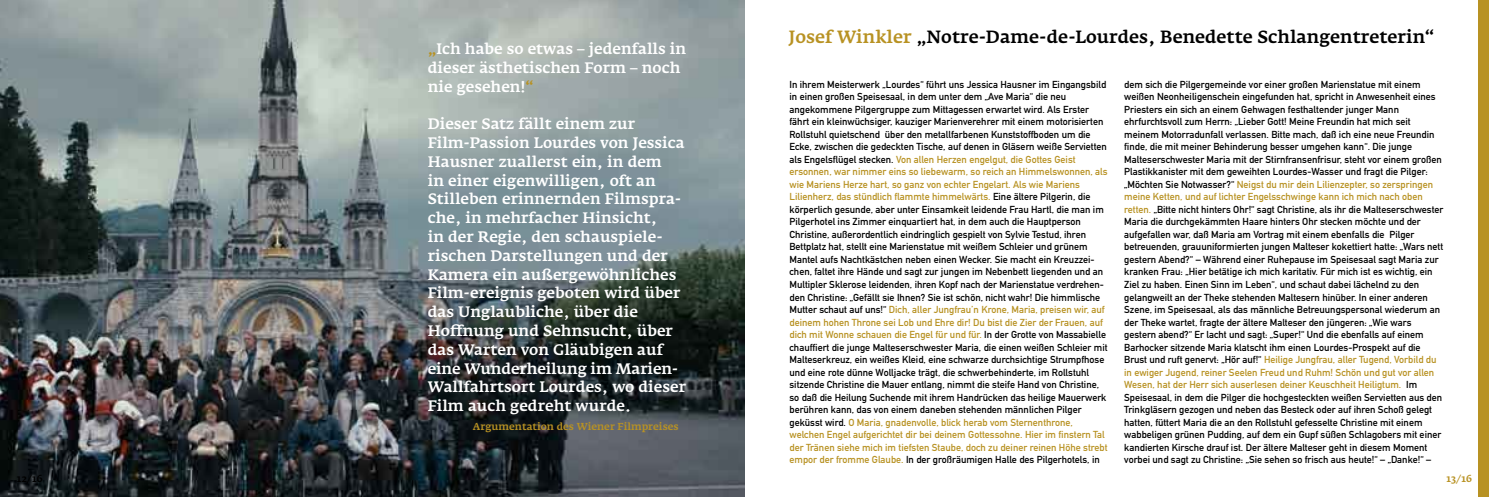
<style>
.page{position:relative;width:1489px;height:497px;background:#fff}
.page>*{position:absolute;margin:0;border:0;box-sizing:border-box;transform-origin:0 0}
.t1{font:500 17.5px "Fedra Serif A";color:#000}
.t2{font:500 15px/18.8px "Fedra Serif A";color:#fff}
.t3{font:10px/12.5px "DIN Mittelschrift";color:#000}
.t4{font:500 10px "Fedra Serif A";color:#b89223}
.t5{font:500 10px "Fedra Serif A";color:#000}
.s1{color:#b89223}
</style>
<div class="page">
<img style="left:0;top:0;width:744px;height:496px">
<div style="left:1478px;top:0;width:10px;height:496px;background:#b89223"></div>
<h2 class="t2" style="left:428px;top:40px;width:260px"><span class="s1">„</span>Ich habe so etwas – jedenfalls in dieser ästhetischen Form – noch nie gesehen!<span class="s1">“</span></h2>
<p class="t2" style="left:428px;top:115px;width:260px">Dieser Satz fällt einem zur<br>Film-Passion Lourdes von Jessica<br>Hausner zuallerst ein, in dem<br>in einer eigenwilligen, oft an<br>Stilleben erinnernden Filmspra&shy;che, in mehrfacher Hinsicht,<br>in der Regie, den schauspiele&shy;rischen Darstellungen und der<br>Kamera ein außergewöhnliches<br>Film-ereignis geboten wird über das Unglaubliche, über die<br>Hoffnung und Sehnsucht, über das Warten von Gläubigen auf eine Wunderheilung im Marien-<br>Wallfahrtsort Lourdes, wo dieser<br>Film auch gedreht wurde.</p>
<p class="t4" style="left:473px;top:420px;width:207px">Argumentation des Wiener Filmpreises</p>
<h1 class="t1" style="left:788px;top:26px;width:647px"><span class="s1">Josef Winkler</span> „Notre-Dame-de-Lourdes, Benedette Schlangentreterin“</h1>
<p class="t3" style="left:789px;top:78px;width:320px">In ihrem Meisterwerk „Lourdes“ führt uns Jessica Hausner im Eingangsbild in einen großen Speisesaal, in dem unter dem „Ave Maria“ die neu angekommene Pilgergruppe zum Mittagessen erwartet wird. Als Erster fährt ein kleinwüchsiger, kauziger Marienverehrer mit einem motorisierten Rollstuhl quietschend über den metallfarbenen Kunststoffboden um die Ecke, zwischen die gedeckten Tische, auf denen in Gläsern weiße Servietten als Engelsflügel stecken. <span class="s1">Von allen Herzen engelgut, die Gottes Geist ersonnen, war nimmer eins so liebewarm, so reich an Himmelswonnen, als wie Mariens Herze hart, so ganz von echter Engelart. Als wie Mariens Lilienherz, das stündlich flammte himmelwärts.</span> Eine ältere Pilgerin, die körperlich gesunde, aber unter Einsamkeit leidende Frau Hartl, die man im Pilgerhotel ins Zimmer einquartiert hat, in dem auch die Hauptperson Christine, außerordentlich eindringlich gespielt von Sylvie Testud, ihren Bettplatz hat, stellt eine Marienstatue mit weißem Schleier und grünem Mantel aufs Nachtkästchen neben einen Wecker. Sie macht ein Kreuzzei&shy;chen, faltet ihre Hände und sagt zur jungen im Nebenbett liegenden und an Multipler Sklerose leidenden, ihren Kopf nach der Marienstatue verdrehen&shy;den Christine: „Gefällt sie Ihnen? Sie ist schön, nicht wahr! Die himmlische Mutter schaut auf uns!“ <span class="s1">Dich, aller Jungfrau’n Krone, Maria, preisen wir, auf deinem hohen Throne sei Lob und Ehre dir! Du bist die Zier der Frauen, auf dich mit Wonne schauen die Engel für und für.</span> In der Grotte von Massabielle chauffiert die junge Malteserschwester Maria, die einen weißen Schleier mit Malteserkreuz, ein weißes Kleid, eine schwarze durchsichtige Strumpfhose und eine rote dünne Wolljacke trägt, die schwerbehinderte, im Rollstuhl sitzende Christine die Mauer entlang, nimmt die steife Hand von Christine, so daß die Heilung Suchende mit ihrem Handrücken das heilige Mauerwerk berühren kann, das von einem daneben stehenden männlichen Pilger geküsst wird. <span class="s1">O Maria, gnadenvolle, blick herab vom Sternenthrone, welchen Engel aufgerichtet dir bei deinem Gottessohne. Hier im finstern Tal der Tränen siehe mich im tiefsten Staube, doch zu deiner reinen Höhe strebt empor der fromme Glaube.</span> In der großräumigen Halle des Pilgerhotels, in</p>
<p class="t3" style="left:1124px;top:78px;width:320px">dem sich die Pilgergemeinde vor einer großen Marienstatue mit einem weißen Neonheiligenschein eingefunden hat, spricht in Anwesenheit eines Priesters ein sich an einem Gehwagen festhaltender junger Mann ehrfurchtsvoll zum Herrn: „Lieber Gott! Meine Freundin hat mich seit meinem Motorradunfall verlassen. Bitte mach, daß ich eine neue Freundin finde, die mit meiner Behinderung besser umgehen kann“. Die junge Malteserschwester Maria mit der Stirnfransenfrisur, steht vor einem großen Plastikkanister mit dem geweihten Lourdes-Wasser und fragt die Pilger: „Möchten Sie Notwasser?“ <span class="s1">Neigst du mir dein Lilienzepter, so zerspringen meine Ketten, und auf lichter Engelsschwinge kann ich mich nach oben retten.</span> „Bitte nicht hinters Ohr!“ sagt Christine, als ihr die Malteserschwester Maria die durchgekämmten Haare hinters Ohr stecken möchte und der aufgefallen war, daß Maria am Vortrag mit einem ebenfalls die Pilger betreuenden, grauuniformierten jungen Malteser kokettiert hatte: „Wars nett gestern Abend?“ – Während einer Ruhepause im Speisesaal sagt Maria zur kranken Frau: „Hier betätige ich mich karitativ. Für mich ist es wichtig, ein Ziel zu haben. Einen Sinn im Leben“, und schaut dabei lächelnd zu den gelangweilt an der Theke stehenden Maltesern hinüber. In einer anderen Szene, im Speisesaal, als das männliche Betreuungspersonal wiederum an der Theke wartet, fragte der ältere Malteser den jüngeren: „Wie wars gestern abend?“ Er lacht und sagt: „Super!“ Und die ebenfalls auf einem Barhocker sitzende Maria klatscht ihm einen Lourdes-Prospekt auf die Brust und ruft genervt: „Hör auf!“ <span class="s1">Heilige Jungfrau, aller Tugend, Vorbild du in ewiger Jugend, reiner Seelen Freud und Ruhm! Schön und gut vor allen Wesen, hat der Herr sich auserlesen deiner Keuschheit Heiligtum.</span> Im Speisesaal, in dem die Pilger die hochgesteckten weißen Servietten aus den Trinkgläsern gezogen und neben das Besteck oder auf ihren Schoß gelegt hatten, füttert Maria die an den Rollstuhl gefesselte Christine mit einem wabbeligen grünen Pudding, auf dem ein Gupf süßen Schlagobers mit einer kandierten Kirsche drauf ist. Der ältere Malteser geht in diesem Moment vorbei und sagt zu Christine: „Sie sehen so frisch aus heute!“ – „Danke!“ –</p>
<p class="t5" style="left:17px;top:472px;width:27px">12/16</p>
<p class="t4" style="left:1446px;top:472px;width:27px">13/16</p>
</div>
